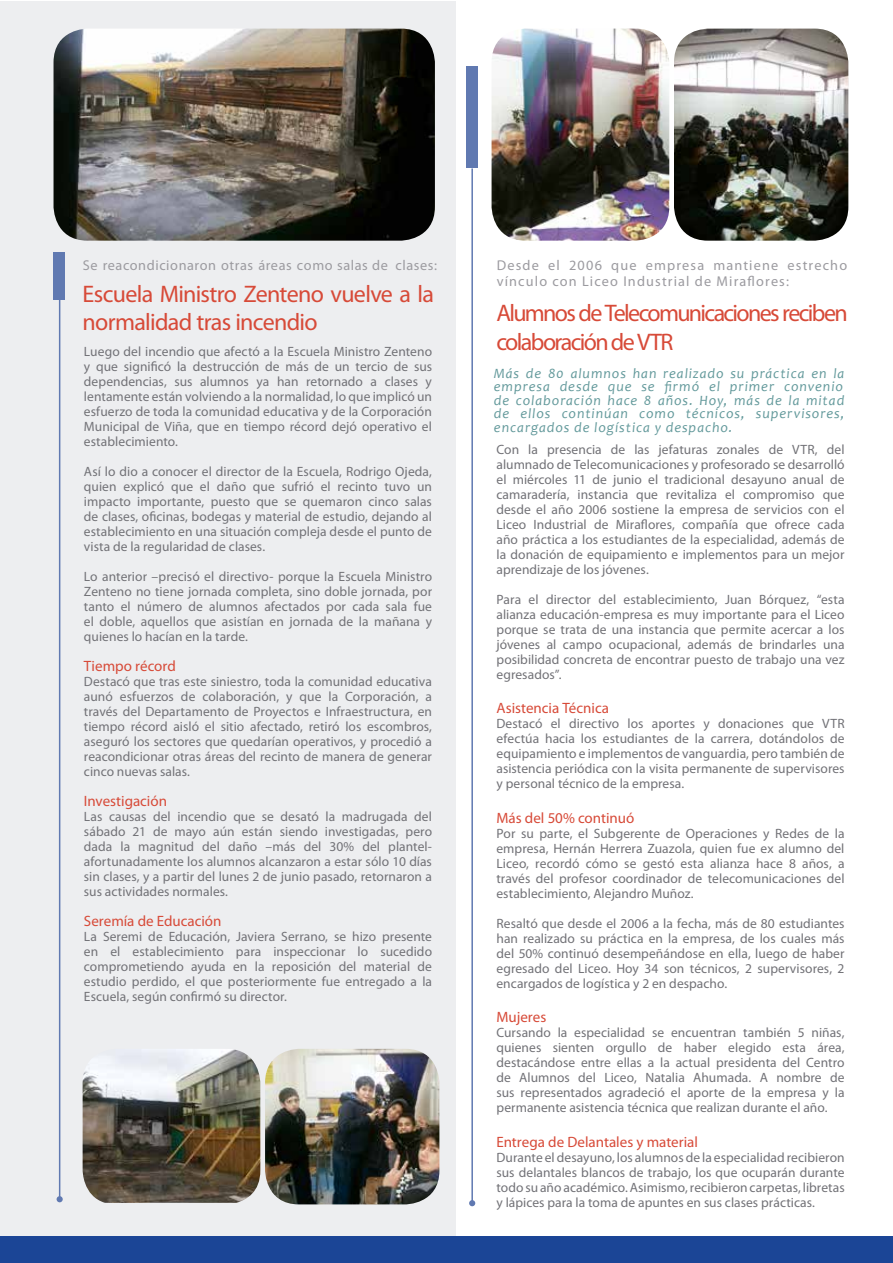
<style>
.page{position:relative;width:893px;height:1263px;background:#fff}
.page>*{position:absolute;margin:0;border:0;box-sizing:border-box;transform-origin:0 0}
.t1{font:24px/28.8px "Myriad Pro";letter-spacing:-.04em;color:#d74a38}
.t2{font:24px/28.8px "Myriad Pro";letter-spacing:-.07em;color:#d74a38}
.t3{font:15px "Myriad Pro";color:#d74a38}
.t4{font:italic 14.25px/13.5px "Candara";letter-spacing:.065em;color:#63999b;text-align:justify}
.t5{font:14.25px/16.5px "Myriad Pro";letter-spacing:.08em;color:#9c9ba0}
.t6{font:14.25px "Myriad Pro";letter-spacing:.04em;color:#9c9ba0}
.t7{font:13.5px/15px "Myriad Pro";letter-spacing:.005em;color:#727277;text-align:justify}
</style>
<div class="page">
<div style="left:0;top:2px;width:455px;height:1261px;background:#edeef0"></div>
<img style="left:54px;top:29px;width:381px;height:212px">
<div style="left:54px;top:252px;width:11px;height:48px;background:#6079b1"></div>
<div style="left:466px;top:66px;width:11px;height:102px;background:#6079b1"></div>
<hr style="left:59px;top:288px;width:1px;height:913px;background:#6079b1">
<svg style="left:57px;top:1196px;width:6px;height:6px"></svg>
<hr style="left:471px;top:168px;width:2px;height:1036px;background:#6079b1">
<svg style="left:469px;top:1200px;width:6px;height:6px"></svg>
<div style="left:1px;top:1236px;width:892px;height:27px;background:#1b4596"></div>
<img style="left:492px;top:29px;width:177px;height:212px">
<img style="left:83px;top:1049px;width:177px;height:154px">
<img style="left:674px;top:29px;width:174px;height:212px">
<img style="left:265px;top:1049px;width:174px;height:155px">
<p class="t6" style="left:83px;top:257px;width:356px">Se reacondicionaron otras áreas como salas de clases:</p>
<h1 class="t1" style="left:83px;top:280px;width:353px">Escuela Ministro Zenteno vuelve a la normalidad tras incendio</h1>
<p class="t7" style="left:84px;top:344px;width:350px">Luego del incendio que afectó a la Escuela Ministro Zenteno y que significó la destrucción de más de un tercio de sus dependencias, sus alumnos ya han retornado a clases y lentamente están volviendo a la normalidad, lo que implicó un esfuerzo de toda la comunidad educativa y de la Corporación Municipal de Viña, que en tiempo récord dejó operativo el establecimiento.</p>
<p class="t7" style="left:84px;top:464px;width:350px">Así lo dio a conocer el director de la Escuela, Rodrigo Ojeda, quien explicó que el daño que sufrió el recinto tuvo un impacto importante, puesto que se quemaron cinco salas de clases, oficinas, bodegas y material de estudio, dejando al establecimiento en una situación compleja desde el punto de vista de la regularidad de clases.</p>
<p class="t7" style="left:84px;top:569px;width:350px">Lo anterior –precisó el directivo- porque la Escuela Ministro Zenteno no tiene jornada completa, sino doble jornada, por tanto el número de alumnos afectados por cada sala fue el doble, aquellos que asistían en jornada de la mañana y quienes lo hacían en la tarde.</p>
<p class="t3" style="left:84px;top:657px;width:93px">Tiempo récord</p>
<p class="t7" style="left:84px;top:674px;width:350px">Destacó que tras este siniestro, toda la comunidad educativa aunó esfuerzos de colaboración, y que la Corporación, a través del Departamento de Proyectos e Infraestructura, en tiempo récord aisló el sitio afectado, retiró los escombros, aseguró los sectores que quedarían operativos, y procedió a reacondicionar otras áreas del recinto de manera de generar cinco nuevas salas.</p>
<p class="t3" style="left:84px;top:792px;width:85px">Investigación</p>
<p class="t7" style="left:84px;top:809px;width:350px">Las causas del incendio que se desató la madrugada del sábado 21 de mayo aún están siendo investigadas, pero dada la magnitud del daño –más del 30% del plantel&shy;afortunadamente los alumnos alcanzaron a estar sólo 10 días sin clases, y a partir del lunes 2 de junio pasado, retornaron a sus actividades normales.</p>
<p class="t3" style="left:84px;top:912px;width:139px">Seremía de Educación</p>
<p class="t7" style="left:84px;top:929px;width:350px">La Seremi de Educación, Javiera Serrano, se hizo presente en el establecimiento para inspeccionar lo sucedido comprometiendo ayuda en la reposición del material de estudio perdido, el que posteriormente fue entregado a la Escuela, según confirmó su director.</p>
<p class="t5" style="left:497px;top:257px;width:352px">Desde el 2006 que empresa mantiene estrecho vínculo con Liceo Industrial de Miraflores:</p>
<h1 class="t2" style="left:496px;top:299px;width:353px">Alumnos de Telecomunicaciones reciben colaboración de VTR</h1>
<p class="t4" style="left:494px;top:366px;width:352px">Más de 80 alumnos han realizado su práctica en la empresa desde que se firmó el primer convenio de colaboración hace 8 años. Hoy, más de la mitad de ellos continúan como técnicos, supervisores, encargados de logística y despacho.</p>
<p class="t7" style="left:496px;top:442px;width:350px">Con la presencia de las jefaturas zonales de VTR, del alumnado de Telecomunicaciones y profesorado se desarrolló el miércoles 11 de junio el tradicional desayuno anual de camaradería, instancia que revitaliza el compromiso que desde el año 2006 sostiene la empresa de servicios con el Liceo Industrial de Miraflores, compañía que ofrece cada año práctica a los estudiantes de la especialidad, además de la donación de equipamiento e implementos para un mejor aprendizaje de los jóvenes.</p>
<p class="t7" style="left:496px;top:592px;width:350px">Para el director del establecimiento, Juan Bórquez, “esta alianza educación-empresa es muy importante para el Liceo porque se trata de una instancia que permite acercar a los jóvenes al campo ocupacional, además de brindarles una posibilidad concreta de encontrar puesto de trabajo una vez egresados”.</p>
<p class="t3" style="left:496px;top:700px;width:114px">Asistencia Técnica</p>
<p class="t7" style="left:496px;top:716px;width:350px">Destacó el directivo los aportes y donaciones que VTR efectúa hacia los estudiantes de la carrera, dotándolos de equipamiento e implementos de vanguardia, pero también de asistencia periódica con la visita permanente de supervisores y personal técnico de la empresa.</p>
<p class="t3" style="left:496px;top:809px;width:139px">Más del 50% continuó</p>
<p class="t7" style="left:496px;top:826px;width:350px">Por su parte, el Subgerente de Operaciones y Redes de la empresa, Hernán Herrera Zuazola, quien fue ex alumno del Liceo, recordó cómo se gestó esta alianza hace 8 años, a través del profesor coordinador de telecomunicaciones del establecimiento, Alejandro Muñoz.</p>
<p class="t7" style="left:496px;top:916px;width:350px">Resaltó que desde el 2006 a la fecha, más de 80 estudiantes han realizado su práctica en la empresa, de los cuales más del 50% continuó desempeñándose en ella, luego de haber egresado del Liceo. Hoy 34 son técnicos, 2 supervisores, 2 encargados de logística y 2 en despacho.</p>
<p class="t3" style="left:496px;top:1009px;width:51px">Mujeres</p>
<p class="t7" style="left:496px;top:1025px;width:350px">Cursando la especialidad se encuentran también 5 niñas, quienes sienten orgullo de haber elegido esta área, destacándose entre ellas a la actual presidenta del Centro de Alumnos del Liceo, Natalia Ahumada. A nombre de sus representados agradeció el aporte de la empresa y la permanente asistencia técnica que realizan durante el año.</p>
<p class="t3" style="left:496px;top:1133px;width:203px">Entrega de Delantales y material</p>
<p class="t7" style="left:496px;top:1150px;width:350px">Durante el desayuno, los alumnos de la especialidad recibieron sus delantales blancos de trabajo, los que ocuparán durante todo su año académico.Asimismo,recibieron carpetas, libretas y lápices para la toma de apuntes en sus clases prácticas.</p>
</div>
